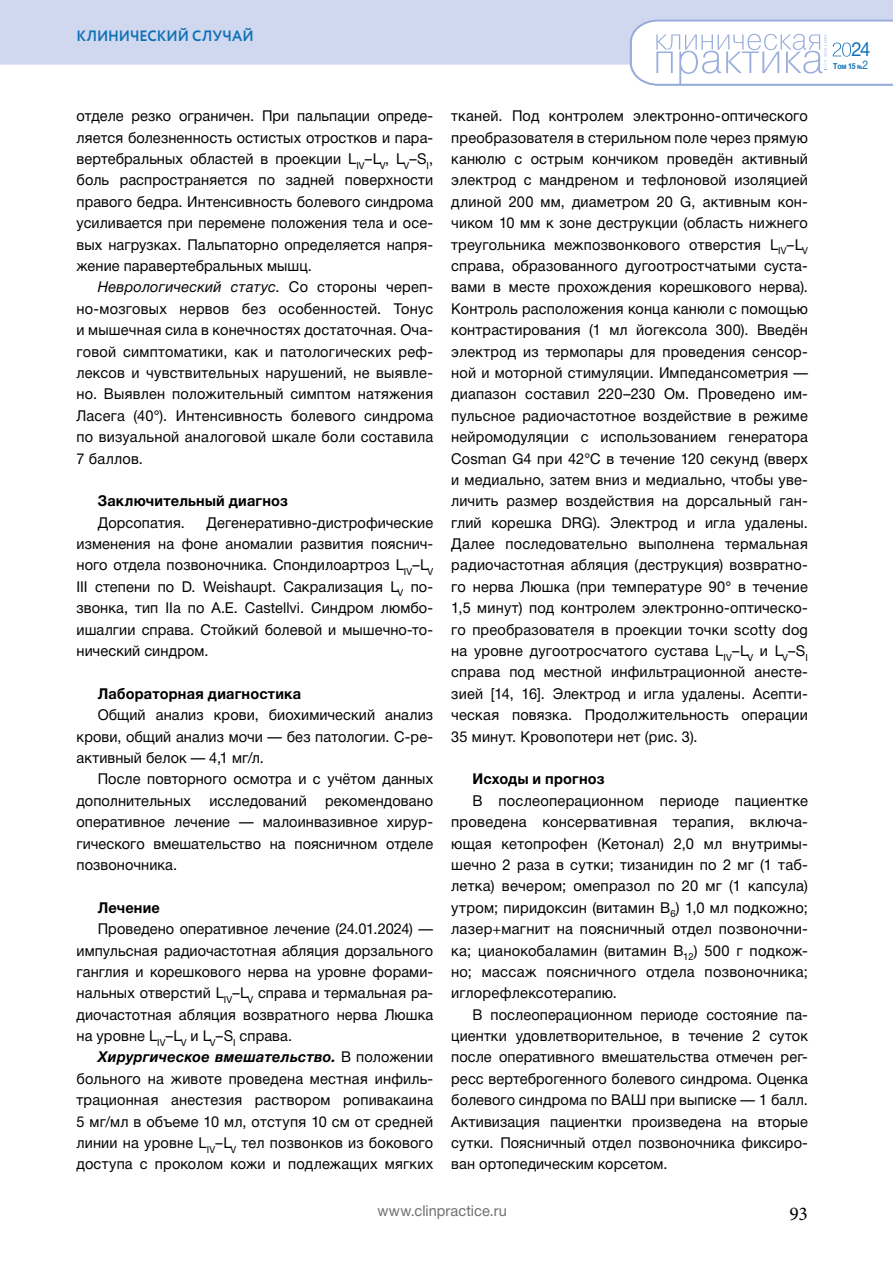
<style>
.page{position:relative;width:893px;height:1263px;background:#fff}
.page>*{position:absolute;margin:0;border:0;box-sizing:border-box;transform-origin:0 0}
.t1{font:19.5px "Minion Pro";color:#000}
.t2{font:19.5px "Helvetica Neue Cyr";color:#0f70b7;scale:.95 1}
.Body_Text{font:15px/21.5px "Helvetica Neue Cyr";letter-spacing:.01em;color:#000;text-align:justify}
.Header_02{font:700 15px "Helvetica Neue Cyr";letter-spacing:.01em;color:#000}
.t3{font:15px "Helvetica Neue Cyr";letter-spacing:.005em;color:#706f6f}
.t4{font:700 15px "Circe";letter-spacing:.005em;color:#0f70b7;scale:.95 1}
.t5{font:700 8.25px "Helvetica Neue Cyr";color:#0f70b7;scale:.85 1}
.s1{font-style:italic}
.s2{font-weight:700;font-style:italic}
.s3{font-size:6px}
.s4{font-weight:400;font-size:12px}
</style>
<div class="page">
<div style="left:0;top:0;width:893px;height:65px;background:#cfd8ef"></div>
<svg style="left:629px;top:19px;width:264px;height:67px"></svg>
<p class="t4" style="left:77px;top:26px;width:188px">КЛИНИЧЕСКИЙ СЛУЧАЙ</p>
<p class="Body_Text" style="left:77px;top:105px;width:358px">отделе резко ограничен. При пальпации опреде&shy;ляется болезненность остистых отростков и пара&shy;вертебральных областей в проекции L<sub>IV</sub>–L<sub>V</sub>, L<sub>V</sub>–S<sub>I</sub>, боль распространяется по задней поверхности правого бедра. Интенсивность болевого синдрома усиливается при перемене положения тела и осе&shy;вых нагрузках. Пальпаторно определяется напря&shy;жение паравертебральных мышц.</p>
<p class="Body_Text" style="left:77px;top:277px;width:358px;text-indent:21px"><span class="s1">Неврологический статус</span>. Со стороны череп&shy;но-мозговых нервов без особенностей. Тонус и мышечная сила в конечностях достаточная. Оча&shy;говой симптоматики, как и патологических реф&shy;лексов и чувствительных нарушений, не выявле&shy;но. Выявлен положительный симптом натяжения Ласега (40°). Интенсивность болевого синдрома по визуальной аналоговой шкале боли составила 7 баллов.</p>
<h4 class="Header_02" style="left:98px;top:493px;width:192px">Заключительный диагноз</h4>
<p class="Body_Text" style="left:98px;top:512px;width:89px">Дорсопатия.</p>
<p class="Body_Text" style="left:77px;top:512px;width:358px;text-indent:130px">Дегенеративно-дистрофические изменения на фоне аномалии развития пояснич&shy;ного отдела позвоночника. Спондилоартроз L<sub>IV</sub>–L<sub>V </sub>III степени по D. Weishaupt. Сакрализация L<sub>V</sub> по&shy;звонка, тип IIа по А.Е. Castellvi. Синдром люмбо&shy;ишалгии справа. Стойкий болевой и мышечно-то&shy;нический синдром.</p>
<h4 class="Header_02" style="left:98px;top:685px;width:205px">Лабораторная диагностика</h4>
<p class="Body_Text" style="left:77px;top:704px;width:358px;text-indent:21px">Общий анализ крови, биохимический анализ крови, общий анализ мочи — без патологии. С-ре&shy;активный белок — 4,1 мг/л.</p>
<p class="Body_Text" style="left:77px;top:768px;width:358px;text-indent:21px">После повторного осмотра и с учётом данных дополнительных исследований рекомендовано оперативное лечение — малоинвазивное хирур&shy;гического вмешательство на поясничном отделе позвоночника.</p>
<h4 class="Header_02" style="left:98px;top:899px;width:64px">Лечение</h4>
<p class="Body_Text" style="left:77px;top:918px;width:358px;text-indent:21px">Проведено оперативное лечение (24.01.2024) — импульсная радиочастотная абляция дорзального ганглия и корешкового нерва на уровне форами&shy;нальных отверстий L<sub>IV</sub>–L<sub>V</sub> справа и термальная ра&shy;диочастотная абляция возвратного нерва Люшка на уровне L<sub>IV</sub>–L<sub>V</sub> и L<sub>V</sub>–S<sub>I</sub> справа.</p>
<p class="Body_Text" style="left:77px;top:1046px;width:358px;text-indent:21px"><span class="s2">Хирургическое вмешательство.</span> В положении больного на животе проведена местная инфиль&shy;трационная анестезия раствором ропивакаина 5 мг/мл в объеме 10 мл, отступя 10 см от средней линии на уровне L<sub>IV</sub>–L<sub>V</sub> тел позвонков из бокового доступа с проколом кожи и подлежащих мягких</p>
<p class="Body_Text" style="left:451px;top:105px;width:358px">тканей. Под контролем электронно-оптического преобразователя в стерильном поле через прямую канюлю с острым кончиком проведён активный электрод с мандреном и тефлоновой изоляцией длиной 200 мм, диаметром 20 G, активным кон&shy;чиком 10 мм к зоне деструкции (область нижнего треугольника межпозвонкового отверстия L<sub>IV</sub>–L<sub>V </sub>справа, образованного дугоотростчатыми суста&shy;вами в месте прохождения корешкового нерва).<br>Контроль расположения конца канюли с помощью контрастирования (1 мл йогексола 300). Введён электрод из термопары для проведения сенсор&shy;ной и моторной стимуляции. Импедансометрия — диапазон составил 220–230 Ом. Проведено им&shy;пульсное радиочастотное воздействие в режиме нейромодуляции с использованием генератора Cosman G4 при 42°C в течение 120 секунд (вверх и медиально, затем вниз и медиально, чтобы уве&shy;личить размер воздействия на дорсальный ган&shy;глий корешка DRG). Электрод и игла удалены.<br>Далее последовательно выполнена термальная радиочастотная абляция (деструкция) возвратно&shy;го нерва Люшка (при температуре 90° в течение 1,5 минут) под контролем электронно-оптическо&shy;го преобразователя в проекции точки scotty dog на уровне дугоотросчатого сустава L<sub>IV</sub>–L<sub>V</sub> и L<sub>V</sub>–S<sub>I </sub>справа под местной инфильтрационной анесте&shy;зией [14, 16]. Электрод и игла удалены. Асепти&shy;ческая повязка. Продолжительность операции 35 минут. Кровопотери нет (рис. 3).</p>
<h4 class="Header_02" style="left:472px;top:771px;width:134px">Исходы и прогноз</h4>
<p class="Body_Text" style="left:451px;top:790px;width:358px;text-indent:21px">В послеоперационном периоде пациентке проведена консервативная терапия, включа&shy;ющая кетопрофен (Кетонал) 2,0 мл внутримы&shy;шечно 2 раза в сутки; тизанидин по 2 мг (1 таб&shy;летка) вечером; омепразол по 20 мг (1 капсула) утром; пиридоксин (витамин В<sub>6</sub>) 1,0 мл подкожно; лазер+магнит на поясничный отдел позвоночни&shy;ка; цианокобаламин (витамин В<sub>12</sub>) 500 г подкож&shy;но; массаж поясничного отдела позвоночника; иглорефлексотерапию.</p>
<p class="Body_Text" style="left:451px;top:1004px;width:358px;text-indent:21px">В послеоперационном периоде состояние па&shy;циентки удовлетворительное, в течение 2 суток после оперативного вмешательства отмечен рег&shy;ресс вертеброгенного болевого синдрома. Оценка болевого синдрома по ВАШ при выписке — 1 балл.<br>Активизация пациентки произведена на вторые сутки. Поясничный отдел позвоночника фиксиро&shy;ван ортопедическим корсетом.</p>
<p class="t3" style="left:377px;top:1203px;width:131px">www.clinpractice.ru</p>
<h1 class="t1" style="left:790px;top:1200px;width:20px">93</h1>
<h1 class="t2" style="left:851px;top:39px;width:22px">24</h1>
<p class="t5" style="left:833px;top:61px;width:43px">Том 15 <span class="s3">№</span><span class="s4">2</span></p>
</div>
